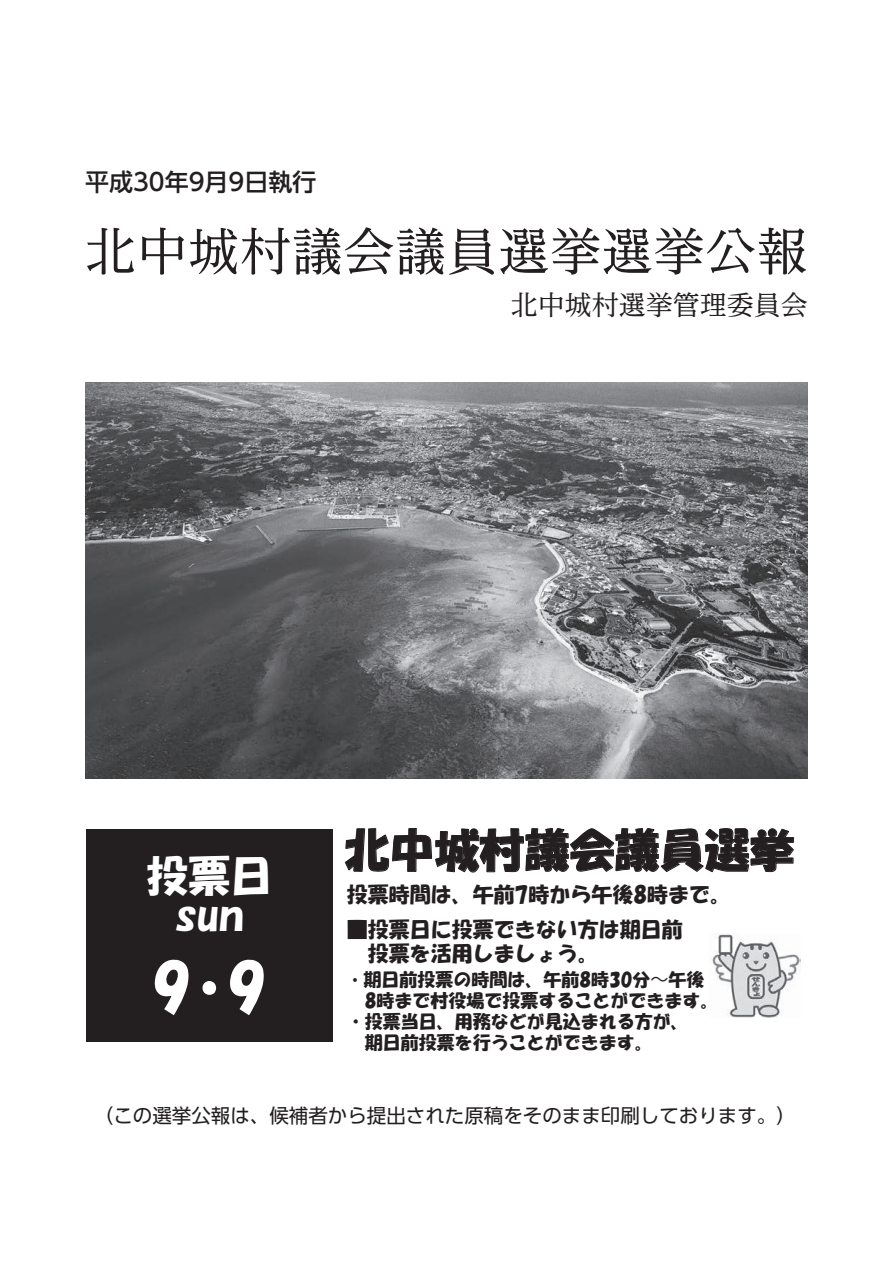
<style>
.page{position:relative;width:893px;height:1263px;background:#fff}
.page>*{position:absolute;margin:0;border:0;box-sizing:border-box;transform-origin:0 0}
.t1{font:60px "HGS Soei Kakupoptai";color:#fff}
.t2{font:51px "UD Reimin Pro";letter-spacing:.015em;color:#231f20}
.t3{font:45px "HGS Soei Kakupoptai";color:#231f20}
.t4{font:42px "HGS Soei Kakupoptai";color:#fff}
.t5{font:27px "UD Reimin Pro";color:#231f20}
.t6{font:500 24px "UD Shin Go Pro";color:#231f20}
.t7{font:21px/24px "HGS Soei Kakupoptai";color:#231f20}
.t8{font:19.5px "UD Shin Go Pro";color:#231f20}
.t9{font:18px/21px "HGS Soei Kakupoptai";color:#231f20}
.s1{font-size:16.5px}
.s2{font-family:"Koz Go Pr 6 N"}
</style>
<div class="page">
<img style="left:85px;top:383px;width:723px;height:395px">
<img style="left:712px;top:934px;width:89px;height:83px">
<div style="left:86px;top:829px;width:247px;height:212px;background:#231f20"></div>
<svg style="left:345px;top:828px;width:449px;height:45px"></svg>
<h3 class="t6" style="left:85px;top:163px;width:233px">平成30年9月9日執行</h3>
<h2 class="t2" style="left:85px;top:210px;width:724px">北中城村議会議員選挙選挙公報</h2>
<h3 class="t5" style="left:511px;top:283px;width:298px">北中城村選挙管理委員会</h3>
<h3 class="t4" style="left:147px;top:854px;width:127px">投票日</h3>
<h3 class="t4" style="left:175px;top:895px;width:70px">sun</h3>
<h1 class="t1" style="left:228px;top:957px;width:40px">9</h1>
<h1 class="t1" style="left:152px;top:957px;width:88px">・9</h1>
<h3 class="t3" style="left:345px;top:827px;width:451px">北中城村議会議員選挙</h3>
<p class="t7" style="left:347px;top:882px;width:386px">投票時間は、午前7時から午後8時まで。</p>
<p class="t7" style="left:347px;top:917px;width:337px">■投票日に投票できない方は期日前　投票を活用しましょう。</p>
<p class="t9" style="left:347px;top:969px;width:373px"><span class="s1">・</span>期日前投票の時間は、午前8時30分<span class="s2">～</span>午後　8時まで村役場で投票することができます。・投票当日、用務などが見込まれる方が、<br>　期日前投票を行うことができます。</p>
<p class="t8" style="left:94px;top:1099px;width:704px">（この選挙公報は、候補者から提出された原稿をそのまま印刷しております。(</p>
</div>
